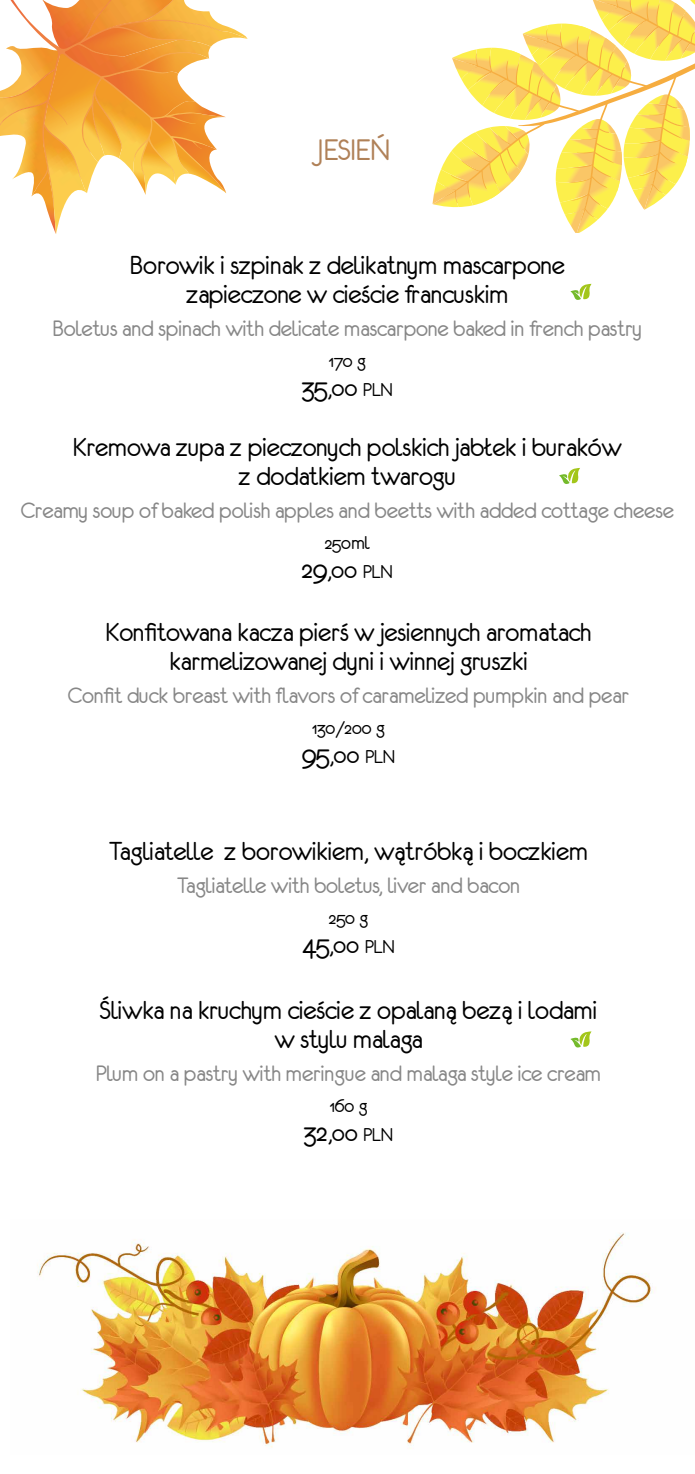
<style>
.page{position:relative;width:695px;height:1474px;background:#fff}
.page>*{position:absolute;margin:0;border:0;box-sizing:border-box;transform-origin:0 0}
.t1{font:28px "EFN Graphos";color:#b08158}
.t2{font:24.5px/29.4px "EFN Graphos";color:#000;text-align:center}
.t3{font:22.75px "EFN Graphos";color:#000}
.t4{font:21px "EFN Graphos";color:#878787}
.t5{font:17.5px "EFN Graphos";color:#000}
.s1{font-size:26.25px}
.s2{font-size:17.5px}
</style>
<div class="page">
<svg style="left:570px;top:284px;width:21px;height:16px"></svg>
<svg style="left:570px;top:1031px;width:21px;height:16px"></svg>
<svg style="left:559px;top:468px;width:21px;height:16px"></svg>
<img style="left:37px;top:1232px;width:619px;height:217px">
<svg style="left:432px;top:0;width:262px;height:233px"></svg>
<img style="left:227px;top:26px;width:20px;height:13px">
<svg style="left:0;top:0;width:227px;height:234px"></svg>
<p class="t1" style="left:317px;top:132px;width:75px">JESIEŃ</p>
<p class="t2" style="left:130px;top:250px;width:436px">Borowik i szpinak z delikatnym mascarpone zapieczone w cieście francuskim</p>
<p class="t4" style="left:53px;top:314px;width:591px">Boletus and spinach with delicate mascarpone baked in french pastry</p>
<p class="t5" style="left:329px;top:349px;width:38px">170 g</p>
<p class="t3" style="left:302px;top:373px;width:92px"><span class="s1">35</span>,00 <span class="s2">PLN</span></p>
<p class="t2" style="left:73px;top:431px;width:550px">Kremowa zupa z pieczonych polskich jabłek i buraków z dodatkiem twarogu</p>
<p class="t4" style="left:21px;top:496px;width:654px">Creamy soup of baked polish apples and beetts with added cottage cheese</p>
<p class="t5" style="left:325px;top:530px;width:46px">250ml</p>
<p class="t3" style="left:302px;top:554px;width:92px"><span class="s1">29</span>,00 <span class="s2">PLN</span></p>
<p class="t2" style="left:106px;top:617px;width:487px">Konfitowana kacza pierś w jesiennych aromatach karmelizowanej dyni i winnej gruszki</p>
<p class="t4" style="left:68px;top:681px;width:562px">Confit duck breast with flavors of caramelized pumpkin and pear</p>
<p class="t5" style="left:312px;top:716px;width:74px">130/200 g</p>
<p class="t3" style="left:302px;top:740px;width:94px"><span class="s1">95</span>,00 <span class="s2">PLN</span></p>
<p class="t2" style="left:109px;top:836px;width:480px">Tagliatelle z borowikiem, wątróbką i boczkiem</p>
<p class="t4" style="left:177px;top:871px;width:344px">Tagliatelle with boletus, liver and bacon</p>
<p class="t5" style="left:329px;top:906px;width:41px">250 g</p>
<p class="t3" style="left:302px;top:930px;width:93px"><span class="s1">45</span>,00 <span class="s2">PLN</span></p>
<p class="t2" style="left:100px;top:995px;width:498px">Śliwka na kruchym cieście z opalaną bezą i lodami w stylu malaga</p>
<p class="t4" style="left:96px;top:1059px;width:506px">Plum on a pastry with meringue and malaga style ice cream</p>
<p class="t5" style="left:330px;top:1094px;width:39px">160 g</p>
<p class="t3" style="left:304px;top:1118px;width:90px"><span class="s1">32</span>,00 <span class="s2">PLN</span></p>
</div>
